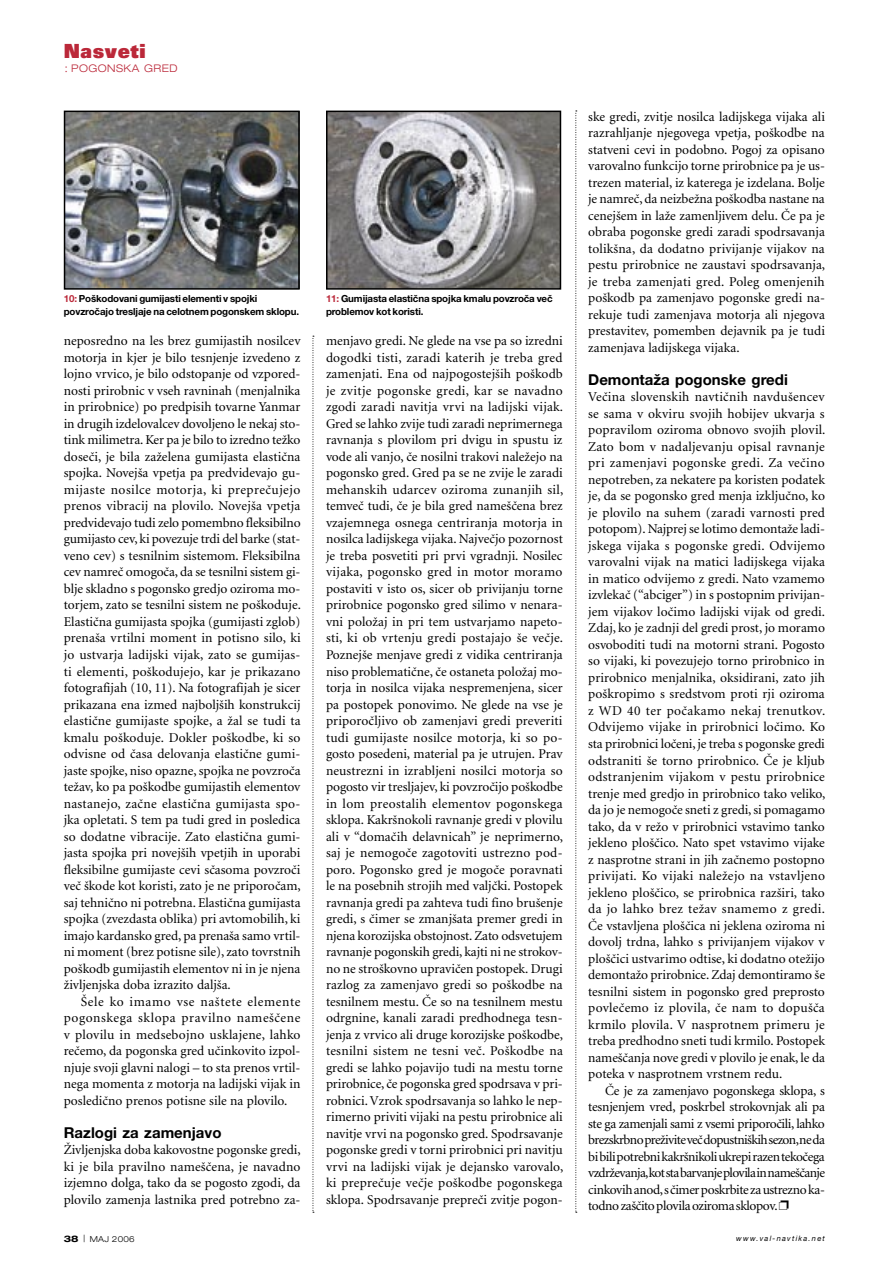
<style>
.page{position:relative;width:893px;height:1276px;background:#fff}
.page>*{position:absolute;margin:0;border:0;box-sizing:border-box;transform-origin:0 0}
.t1{font:900 19.5px "SS Univers";letter-spacing:.03em;color:#bb2839}
.mednaslov{font:700 15px "SS Helvetica Neue";color:#000}
.tekstMinion_2{font:13.5px/16.5px "SS Minion";color:#000;text-align:justify}
.tekstMinion{font:13.5px/16.5px "SS Minion";letter-spacing:-.015em;color:#000;text-align:justify}
.t2{font:300 expanded 10.5px "SLO Helvetica Neue";letter-spacing:.045em;color:#bb2839}
.podnapis_MALI{font:700 9.75px/13.5px "SS Helvetica Neue";letter-spacing:-.015em;color:#000}
.t3{font:300 expanded 8.25px "SLO Helvetica Neue";letter-spacing:.025em;color:#000}
.t4{font:italic 7.5px "SS Helvetica Neue";letter-spacing:.165em;color:#000}
.s1{font-family:"Andale Mono";font-weight:400;font-stretch:normal}
.s2{color:#bb2839}
.s3{font-weight:700;font-size:9px}
.s4{font-size:9.9px}
</style>
<div class="page">
<img style="left:67px;top:114px;width:230px;height:173px">
<div style="left:64px;top:111px;width:236px;height:179px;border:2px solid #000"></div>
<img style="left:329px;top:114px;width:229px;height:173px">
<div style="left:326px;top:111px;width:235px;height:179px;border:2px solid #000"></div>
<svg style="left:313px;top:336px;width:1px;height:876px"></svg>
<svg style="left:575px;top:111px;width:2px;height:1101px"></svg>
<p class="t1" style="left:64px;top:38px;width:83px">Nasveti</p>
<p class="t2" style="left:63px;top:62px;width:116px"><span class="s1">:</span> POGONSKA GRED</p>
<p class="podnapis_MALI" style="left:64px;top:291px;width:237px"><span class="s2">10:</span> Po{kodovani gumijasti elementi v spojki povzro~ajo tresljaje na celotnem pogonskem sklopu.</p>
<p class="podnapis_MALI" style="left:326px;top:291px;width:228px"><span class="s2">11:</span> Gumijasta elasti~na spojka kmalu povzro~a ve~ problemov kot koristi.</p>
<p class="tekstMinion_2" style="left:64px;top:333px;width:239px">neposredno na les brez gumijastih nosilcev motorja in kjer je bilo tesnjenje izvedeno z lojno vrvico, je bilo odstopanje od vzpored&shy;nosti prirobnic v vseh ravninah (menjalnika in prirobnice) po predpisih tovarne Yanmar in drugih izdelovalcev dovoljeno le nekaj sto&shy;tink milimetra. Ker pa je bilo to izredno te`ko dose~i, je bila za`elena gumijasta elasti~na spojka. Novej{a vpetja pa predvidevajo gu&shy;mijaste nosilce motorja, ki prepre~ujejo prenos vibracij na plovilo. Novej{a vpetja predvidevajo tudi zelo pomembno fleksibilno gumijasto cev, ki povezuje trdi del barke (stat&shy;veno cev) s tesnilnim sistemom. Fleksibilna cev namre~ omogo~a, da se tesnilni sistem gi&shy;blje skladno s pogonsko gredjo oziroma mo&shy;torjem, zato se tesnilni sistem ne po{koduje.<br>Elasti~na gumijasta spojka (gumijasti zglob) prena{a vrtilni moment in potisno silo, ki jo ustvarja ladijski vijak, zato se gumijas&shy;ti elementi, po{kodujejo, kar je prikazano fotografijah (10, 11). Na fotografijah je sicer prikazana ena izmed najbolj{ih konstrukcij elasti~ne gumijaste spojke, a `al se tudi ta kmalu po{koduje. Dokler po{kodbe, ki so odvisne od ~asa delovanja elasti~ne gumi&shy;jaste spojke, niso opazne, spojka ne povzro~a te`av, ko pa po{kodbe gumijastih elementov nastanejo, za~ne elasti~na gumijasta spo&shy;jka opletati. S tem pa tudi gred in posledica so dodatne vibracije. Zato elasti~na gumi&shy;jasta spojka pri novej{ih vpetjih in uporabi fleksibilne gumijaste cevi s~asoma povzro~i ve~ {kode kot koristi, zato je ne priporo~am, saj tehni~no ni potrebna. Elasti~na gumijasta spojka (zvezdasta oblika) pri avtomobilih, ki imajo kardansko gred, pa prena{a samo vrtil&shy;ni moment (brez potisne sile), zato tovrstnih po{kodb gumijastih elementov ni in je njena `ivljenjska doba izrazito dalj{a.</p>
<p class="tekstMinion" style="left:64px;top:993px;width:238px;text-indent:17px">[ele ko imamo vse na{tete elemente pogonskega sklopa pravilno name{~ene v plovilu in medsebojno usklajene, lahko re~emo, da pogonska gred u~inkovito izpol&shy;njuje svoji glavni nalogi – to sta prenos vrtil&shy;nega momenta z motorja na ladijski vijak in posledi~no prenos potisne sile na plovilo.</p>
<p class="mednaslov" style="left:64px;top:1123px;width:159px">Razlogi za zamenjavo</p>
<p class="tekstMinion_2" style="left:64px;top:1141px;width:238px">@ivljenjska doba kakovostne pogonske gredi, ki je bila pravilno name{~ena, je navadno izjemno dolga, tako da se pogosto zgodi, da plovilo zamenja lastnika pred potrebno za-</p>
<p class="tekstMinion_2" style="left:326px;top:333px;width:239px">menjavo gredi. Ne glede na vse pa so izredni dogodki tisti, zaradi katerih je treba gred zamenjati. Ena od najpogostej{ih po{kodb je zvitje pogonske gredi, kar se navadno zgodi zaradi navitja vrvi na ladijski vijak.<br>Gred se lahko zvije tudi zaradi neprimernega ravnanja s plovilom pri dvigu in spustu iz vode ali vanjo, ~e nosilni trakovi nale`ejo na pogonsko gred. Gred pa se ne zvije le zaradi mehanskih udarcev oziroma zunanjih sil, temve~ tudi, ~e je bila gred name{~ena brez vzajemnega osnega centriranja motorja in nosilca ladijskega vijaka. Najve~jo pozornost je treba posvetiti pri prvi vgradnji. Nosilec vijaka, pogonsko gred in motor moramo postaviti v isto os, sicer ob privijanju torne prirobnice pogonsko gred silimo v nenara&shy;vni polo`aj in pri tem ustvarjamo napeto&shy;sti, ki ob vrtenju gredi postajajo {e ve~je.<br>Poznej{e menjave gredi z vidika centriranja niso problemati~ne, ~e ostaneta polo`aj mo&shy;torja in nosilca vijaka nespremenjena, sicer pa postopek ponovimo. Ne glede na vse je priporo~ljivo ob zamenjavi gredi preveriti tudi gumijaste nosilce motorja, ki so po&shy;gosto posedeni, material pa je utrujen. Prav neustrezni in izrabljeni nosilci motorja so pogosto vir tresljajev, ki povzro~ijo po{kodbe in lom preostalih elementov pogonskega sklopa. Kakr{nokoli ravnanje gredi v plovilu ali v “doma~ih delavnicah” je neprimerno, saj je nemogo~e zagotoviti ustrezno pod&shy;poro. Pogonsko gred je mogo~e poravnati le na posebnih strojih med valj~ki. Postopek ravnanja gredi pa zahteva tudi fino bru{enje gredi, s ~imer se zmanj{ata premer gredi in njena korozijska obstojnost. Zato odsvetujem ravnanje pogonskih gredi, kajti ni ne strokov&shy;no ne stro{kovno upravi~en postopek. Drugi razlog za zamenjavo gredi so po{kodbe na tesnilnem mestu. ^e so na tesnilnem mestu odrgnine, kanali zaradi predhodnega tesn&shy;jenja z vrvico ali druge korozijske po{kodbe, tesnilni sistem ne tesni ve~. Po{kodbe na gredi se lahko pojavijo tudi na mestu torne prirobnice, ~e pogonska gred spodrsava v pri&shy;robnici. Vzrok spodrsavanja so lahko le nep&shy;rimerno priviti vijaki na pestu prirobnice ali navitje vrvi na pogonsko gred. Spodrsavanje pogonske gredi v torni prirobnici pri navitju vrvi na ladijski vijak je dejansko varovalo, ki prepre~uje ve~je po{kodbe pogonskega sklopa. Spodrsavanje prepre~i zvitje pogon-</p>
<p class="tekstMinion_2" style="left:588px;top:108px;width:238px">ske gredi, zvitje nosilca ladijskega vijaka ali razrahljanje njegovega vpetja, po{kodbe na statveni cevi in podobno. Pogoj za opisano varovalno funkcijo torne prirobnice pa je us&shy;trezen material, iz katerega je izdelana. Bolje je namre~, da neizbe`na po{kodba nastane na cenej{em in la`e zamenljivem delu. ^e pa je obraba pogonske gredi zaradi spodrsavanja tolik{na, da dodatno privijanje vijakov na pestu prirobnice ne zaustavi spodrsavanja, je treba zamenjati gred. Poleg omenjenih po{kodb pa zamenjavo pogonske gredi na&shy;rekuje tudi zamenjava motorja ali njegova prestavitev, pomemben dejavnik pa je tudi zamenjava ladijskega vijaka.</p>
<p class="mednaslov" style="left:588px;top:370px;width:201px">Demonta`a pogonske gredi</p>
<p class="tekstMinion_2" style="left:588px;top:389px;width:239px">Ve~ina slovenskih navti~nih navdu{encev se sama v okviru svojih hobijev ukvarja s popravilom oziroma obnovo svojih plovil.<br>Zato bom v nadaljevanju opisal ravnanje pri zamenjavi pogonske gredi. Za ve~ino nepotreben, za nekatere pa koristen podatek je, da se pogonsko gred menja izklju~no, ko je plovilo na suhem (zaradi varnosti pred potopom). Najprej se lotimo demonta`e ladi&shy;jskega vijaka s pogonske gredi. Odvijemo varovalni vijak na matici ladijskega vijaka in matico odvijemo z gredi. Nato vzamemo izvleka~ (“abciger”) in s postopnim privijan&shy;jem vijakov lo~imo ladijski vijak od gredi.<br>Zdaj, ko je zadnji del gredi prost, jo moramo osvoboditi tudi na motorni strani. Pogosto so vijaki, ki povezujejo torno prirobnico in prirobnico menjalnika, oksidirani, zato jih po{kropimo s sredstvom proti rji oziroma z WD 40 ter po~akamo nekaj trenutkov.<br>Odvijemo vijake in prirobnici lo~imo. Ko sta prirobnici lo~eni, je treba s pogonske gredi odstraniti {e torno prirobnico. ^e je kljub odstranjenim vijakom v pestu prirobnice trenje med gredjo in prirobnico tako veliko, da jo je nemogo~e sneti z gredi, si pomagamo tako, da v re`o v prirobnici vstavimo tanko jekleno plo{~ico. Nato spet vstavimo vijake z nasprotne strani in jih za~nemo postopno privijati. Ko vijaki nale`ejo na vstavljeno jekleno plo{~ico, se prirobnica raz{iri, tako da jo lahko brez te`av snamemo z gredi. ^e vstavljena plo{~ica ni jeklena oziroma ni dovolj trdna, lahko s privijanjem vijakov v plo{~ici ustvarimo odtise, ki dodatno ote`ijo demonta`o prirobnice. Zdaj demontiramo {e tesnilni sistem in pogonsko gred preprosto povle~emo iz plovila, ~e nam to dopu{~a krmilo plovila. V nasprotnem primeru je treba predhodno sneti tudi krmilo. Postopek name{~anja nove gredi v plovilo je enak, le da poteka v nasprotnem vrstnem redu.</p>
<p class="tekstMinion" style="left:588px;top:1082px;width:238px;text-indent:17px">^e je za zamenjavo pogonskega sklopa, s tesnjenjem vred, poskrbel strokovnjak ali pa ste ga zamenjali sami z vsemi priporo~ili, lahko brezskrbno pre`ivite ve~ dopustni{kih sezon, ne da bi bili potrebni kakr{nikoli ukrepi razen teko~ega vzdr`evanja, kot sta barvanje plovila in name{~anje cinkovih anod, s ~imer poskrbite za ustrezno ka&shy;todno za{~ito plovila oziroma sklopov. ❐</p>
<p class="t3" style="left:64px;top:1233px;width:72px"><span class="s3">38</span> <span class="s4">|</span> MAJ 2006</p>
<p class="t4" style="left:736px;top:1233px;width:90px">www.val-navtika.net</p>
</div>
